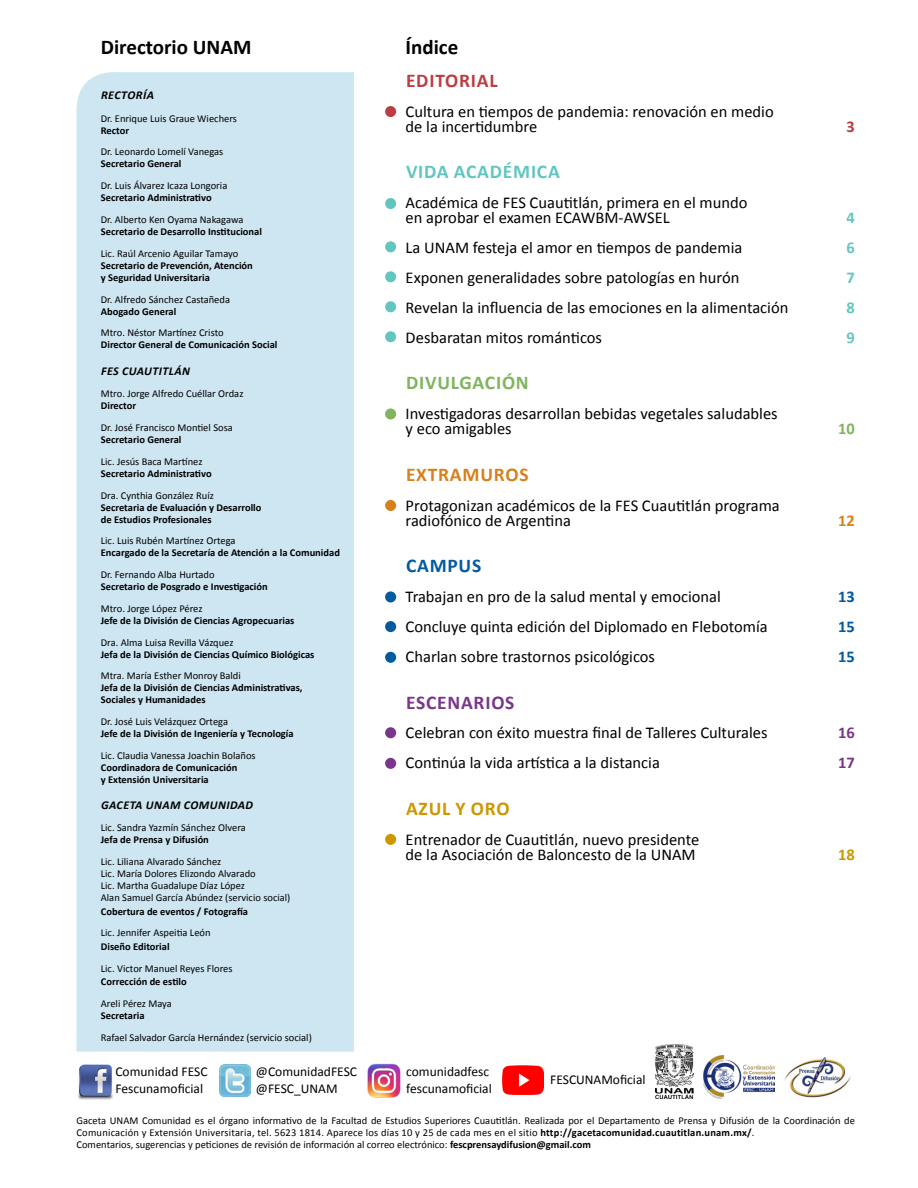
<style>
.page{position:relative;width:918px;height:1188px;background:#fff}
.page>*{position:absolute;margin:0;border:0;box-sizing:border-box;transform-origin:0 0}
.t1{font:700 21px "Calibri";color:#000}
.t2{font:700 19.5px "Calibri";letter-spacing:.04em;color:#62c6c0}
.t3{font:700 19.5px "Calibri";letter-spacing:.04em;color:#80b45d}
.t4{font:700 19.5px "Calibri";letter-spacing:.04em;color:#d7811d}
.t5{font:700 19.5px "Calibri";letter-spacing:.04em;color:#79368a}
.t6{font:700 19.5px "Calibri";letter-spacing:.04em;color:#bc3e44}
.t7{font:700 19.5px "Calibri";letter-spacing:.04em;color:#cd9700}
.t8{font:700 19.5px "Calibri";letter-spacing:.04em;color:#005ba1}
.t9{font:16.5px/15px "Calibri";color:#000}
.t10{font:700 16.5px "Calibri";color:#005ba1}
.t11{font:700 16.5px "Calibri";color:#62c6c0}
.t12{font:700 16.5px "Calibri";color:#79368a}
.t13{font:700 16.5px "Calibri";color:#80b45d}
.t14{font:700 16.5px "Calibri";color:#d7811d}
.t15{font:700 16.5px "Calibri";color:#cd9700}
.t16{font:700 16.5px "Calibri";color:#bc3e44}
.t17{font:13.5px/16.5px "Calibri";color:#000}
.t18{font:italic 700 12px "Calibri";letter-spacing:.04em;color:#000}
.t19{font:10.5px/12px "Calibri";color:#000}
.t20{font:700 10.5px/12px "Calibri";color:#000}
.s1{font-weight:700}
</style>
<div class="page">
<img style="left:78px;top:1064px;width:35px;height:35px">
<img style="left:219px;top:1064px;width:32px;height:32px">
<img style="left:656px;top:1044px;width:37px;height:54px">
<img style="left:784px;top:1057px;width:67px;height:41px">
<img style="left:704px;top:1056px;width:70px;height:42px">
<img style="left:368px;top:1064px;width:33px;height:33px">
<img style="left:502px;top:1066px;width:41px;height:29px">
<div style="left:77px;top:72px;width:277px;height:980px;background:#cde6f2"></div>
<div style="left:385px;top:106px;width:11px;height:11px;background:#bc3e44;border-radius:50%"></div>
<div style="left:385px;top:198px;width:11px;height:11px;background:#62c6c0;border-radius:50%"></div>
<div style="left:385px;top:241px;width:11px;height:11px;background:#62c6c0;border-radius:50%"></div>
<div style="left:385px;top:271px;width:11px;height:11px;background:#62c6c0;border-radius:50%"></div>
<div style="left:385px;top:301px;width:11px;height:11px;background:#62c6c0;border-radius:50%"></div>
<div style="left:385px;top:331px;width:11px;height:11px;background:#62c6c0;border-radius:50%"></div>
<div style="left:385px;top:408px;width:11px;height:12px;background:#80b45d;border-radius:50%"></div>
<div style="left:385px;top:652px;width:11px;height:11px;background:#005ba1;border-radius:50%"></div>
<div style="left:385px;top:621px;width:11px;height:11px;background:#005ba1;border-radius:50%"></div>
<div style="left:385px;top:591px;width:11px;height:12px;background:#005ba1;border-radius:50%"></div>
<div style="left:385px;top:727px;width:11px;height:11px;background:#79368a;border-radius:50%"></div>
<div style="left:385px;top:758px;width:11px;height:11px;background:#79368a;border-radius:50%"></div>
<div style="left:385px;top:834px;width:11px;height:11px;background:#cd9700;border-radius:50%"></div>
<div style="left:385px;top:500px;width:11px;height:11px;background:#d7811d;border-radius:50%"></div>
<h1 class="t1" style="left:101px;top:34px;width:152px">Directorio UNAM</h1>
<p class="t18" style="left:101px;top:87px;width:54px">RECTORÍA</p>
<p class="t19" style="left:101px;top:112px;width:138px">Dr. Enrique Luis Graue Wiechers</p>
<p class="t20" style="left:101px;top:124px;width:30px">Rector</p>
<p class="t19" style="left:101px;top:146px;width:124px">Dr. Leonardo Lomelí Vanegas</p>
<p class="t20" style="left:101px;top:158px;width:82px">Secretario General</p>
<p class="t19" style="left:101px;top:180px;width:128px">Dr. Luis Álvarez Icaza Longoria</p>
<p class="t20" style="left:101px;top:192px;width:112px">Secretario Administrativo</p>
<p class="t19" style="left:101px;top:214px;width:144px">Dr. Alberto Ken Oyama Nakagawa</p>
<p class="t20" style="left:101px;top:225px;width:163px">Secretario de Desarrollo Institucional</p>
<p class="t19" style="left:101px;top:247px;width:139px">Lic. Raúl Arcenio Aguilar Tamayo</p>
<p class="t20" style="left:101px;top:259px;width:154px">Secretario de Prevención, Atención y Seguridad Universitaria</p>
<p class="t19" style="left:101px;top:293px;width:131px">Dr. Alfredo Sánchez Castañeda</p>
<p class="t20" style="left:101px;top:305px;width:77px">Abogado General</p>
<p class="t19" style="left:101px;top:327px;width:124px">Mtro. Néstor Martínez Cristo</p>
<p class="t20" style="left:101px;top:339px;width:178px">Director General de Comunicación Social</p>
<p class="t18" style="left:101px;top:363px;width:90px">FES CUAUTITLÁN</p>
<p class="t19" style="left:101px;top:388px;width:144px">Mtro. Jorge Alfredo Cuéllar Ordaz</p>
<p class="t20" style="left:101px;top:400px;width:37px">Director</p>
<p class="t19" style="left:101px;top:422px;width:133px">Dr. José Francisco Montiel Sosa</p>
<p class="t20" style="left:101px;top:434px;width:82px">Secretario General</p>
<p class="t19" style="left:101px;top:455px;width:103px">Lic. Jesús Baca Martínez</p>
<p class="t20" style="left:101px;top:467px;width:112px">Secretario Administrativo</p>
<p class="t19" style="left:101px;top:489px;width:115px">Dra. Cynthia González Ruíz</p>
<p class="t20" style="left:101px;top:501px;width:162px">Secretaria de Evaluación y Desarrollo de Estudios Profesionales</p>
<p class="t19" style="left:101px;top:535px;width:136px">Lic. Luis Rubén Martínez Ortega</p>
<p class="t20" style="left:101px;top:547px;width:241px">Encargado de la Secretaría de Atención a la Comunidad</p>
<p class="t19" style="left:101px;top:569px;width:115px">Dr. Fernando Alba Hurtado</p>
<p class="t20" style="left:101px;top:581px;width:168px">Secretario de Posgrado e Investigación</p>
<p class="t19" style="left:101px;top:602px;width:103px">Mtro. Jorge López Pérez</p>
<p class="t20" style="left:101px;top:614px;width:195px">Jefe de la División de Ciencias Agropecuarias</p>
<p class="t19" style="left:101px;top:636px;width:134px">Dra. Alma Luisa Revilla Vázquez</p>
<p class="t20" style="left:101px;top:648px;width:215px">Jefa de la División de Ciencias Químico Biológicas</p>
<p class="t19" style="left:101px;top:670px;width:142px">Mtra. María Esther Monroy Baldi</p>
<p class="t20" style="left:101px;top:682px;width:203px">Jefa de la División de Ciencias Administrativas,<br>Sociales y Humanidades</p>
<p class="t19" style="left:101px;top:716px;width:129px">Dr. José Luis Velázquez Ortega</p>
<p class="t20" style="left:101px;top:728px;width:194px">Jefe de la División de Ingeniería y Tecnología</p>
<p class="t19" style="left:101px;top:750px;width:156px">Lic. Claudia Vanessa Joachin Bolaños</p>
<p class="t20" style="left:101px;top:762px;width:138px">Coordinadora de Comunicación y Extensión Universitaria</p>
<p class="t18" style="left:101px;top:797px;width:154px">GACETA UNAM COMUNIDAD</p>
<p class="t19" style="left:101px;top:822px;width:146px">Lic. Sandra Yazmín Sánchez Olvera</p>
<p class="t20" style="left:101px;top:834px;width:110px">Jefa de Prensa y Difusión</p>
<p class="t19" style="left:101px;top:856px;width:191px">Lic. Liliana Alvarado Sánchez<br>Lic. María Dolores Elizondo Alvarado<br>Lic. Martha Guadalupe Díaz López<br>Alan Samuel García Abúndez (servicio social)</p>
<p class="t20" style="left:101px;top:905px;width:149px">Cobertura de eventos / Fotografía</p>
<p class="t19" style="left:101px;top:927px;width:111px">Lic. Jennifer Aspeitia León</p>
<p class="t20" style="left:101px;top:940px;width:70px">Diseño Editorial</p>
<p class="t19" style="left:101px;top:962px;width:133px">Lic. Victor Manuel Reyes Flores</p>
<p class="t20" style="left:101px;top:976px;width:87px">Corrección de estilo</p>
<p class="t19" style="left:101px;top:998px;width:73px">Areli Pérez Maya</p>
<p class="t20" style="left:101px;top:1010px;width:45px">Secretaria</p>
<p class="t19" style="left:101px;top:1031px;width:213px">Rafael Salvador García Hernández (servicio social)</p>
<h1 class="t1" style="left:406px;top:34px;width:54px">Índice</h1>
<h2 class="t6" style="left:406px;top:68px;width:93px">EDITORIAL</h2>
<h3 class="t9" style="left:406px;top:104px;width:370px">Cultura en tiempos de pandemia: renovación en medio de la incertidumbre</h3>
<h2 class="t2" style="left:406px;top:159px;width:155px">VIDA ACADÉMICA</h2>
<h3 class="t9" style="left:406px;top:195px;width:343px">Académica de FES Cuautitlán, primera en el mundo en aprobar el examen ECAWBM-AWSEL</h3>
<h3 class="t16" style="left:847px;top:115px;width:10px">3</h3>
<h3 class="t11" style="left:847px;top:207px;width:10px">4</h3>
<h3 class="t9" style="left:406px;top:240px;width:338px">La UNAM festeja el amor en tiempos de pandemia</h3>
<h3 class="t11" style="left:847px;top:237px;width:10px">6</h3>
<h3 class="t9" style="left:406px;top:270px;width:335px">Exponen generalidades sobre patologías en hurón</h3>
<h3 class="t11" style="left:847px;top:267px;width:10px">7</h3>
<h3 class="t9" style="left:406px;top:300px;width:384px">Revelan la influencia de las emociones en la alimentación</h3>
<h3 class="t11" style="left:847px;top:297px;width:10px">8</h3>
<h3 class="t9" style="left:406px;top:330px;width:198px">Desbaratan mitos románticos</h3>
<h3 class="t11" style="left:847px;top:327px;width:10px">9</h3>
<h2 class="t3" style="left:406px;top:370px;width:124px">DIVULGACIÓN</h2>
<h3 class="t9" style="left:406px;top:406px;width:374px">Investigadoras desarrollan bebidas vegetales saludables y eco amigables</h3>
<h3 class="t13" style="left:838px;top:418px;width:18px">10</h3>
<h2 class="t4" style="left:406px;top:462px;width:124px">EXTRAMUROS</h2>
<h3 class="t9" style="left:406px;top:498px;width:376px">Protagonizan académicos de la FES Cuautitlán programa radiofónico de Argentina</h3>
<h3 class="t14" style="left:838px;top:510px;width:18px">12</h3>
<h2 class="t8" style="left:406px;top:553px;width:77px">CAMPUS</h2>
<h3 class="t9" style="left:406px;top:589px;width:317px">Trabajan en pro de la salud mental y emocional</h3>
<h3 class="t10" style="left:838px;top:586px;width:18px">13</h3>
<h3 class="t9" style="left:406px;top:619px;width:364px">Concluye quinta edición del Diplomado en Flebotomía</h3>
<h3 class="t10" style="left:838px;top:616px;width:18px">15</h3>
<h3 class="t9" style="left:406px;top:649px;width:251px">Charlan sobre trastornos psicológicos</h3>
<h3 class="t10" style="left:838px;top:646px;width:18px">15</h3>
<h2 class="t5" style="left:406px;top:690px;width:110px">ESCENARIOS</h2>
<h3 class="t9" style="left:406px;top:725px;width:363px">Celebran con éxito muestra final de Talleres Culturales</h3>
<h3 class="t12" style="left:838px;top:722px;width:18px">16</h3>
<h3 class="t9" style="left:406px;top:755px;width:256px">Continúa la vida artística a la distancia</h3>
<h3 class="t12" style="left:838px;top:752px;width:18px">17</h3>
<h2 class="t7" style="left:406px;top:796px;width:105px">AZUL Y ORO</h2>
<h3 class="t9" style="left:406px;top:832px;width:295px">Entrenador de Cuautitlán, nuevo presidente de la Asociación de Baloncesto de la UNAM</h3>
<h3 class="t15" style="left:838px;top:844px;width:18px">18</h3>
<p class="t17" style="left:115px;top:1063px;width:94px">Comunidad FESC<br>Fescunamoficial</p>
<p class="t17" style="left:256px;top:1063px;width:103px">@ComunidadFESC @FESC_UNAM</p>
<p class="t17" style="left:406px;top:1063px;width:87px">comunidadfesc fescunamoficial</p>
<p class="t17" style="left:550px;top:1071px;width:97px">FESCUNAMoficial</p>
<p class="t19" style="left:77px;top:1114px;width:780px">Gaceta UNAM Comunidad es el órgano informativo de la Facultad de Estudios Superiores Cuautitlán. Realizada por el Departamento de Prensa y Difusión de la Coordinación de<br>Comunicación y Extensión Universitaria, tel. 5623 1814. Aparece los días 10 y 25 de cada mes en el sitio <span class="s1">http://gacetacomunidad.cuautitlan.unam.mx/</span>.<br>Comentarios, sugerencias y peticiones de revisión de información al correo electrónico: <span class="s1">fescprensaydifusion@gmail.com</span></p>
</div>
